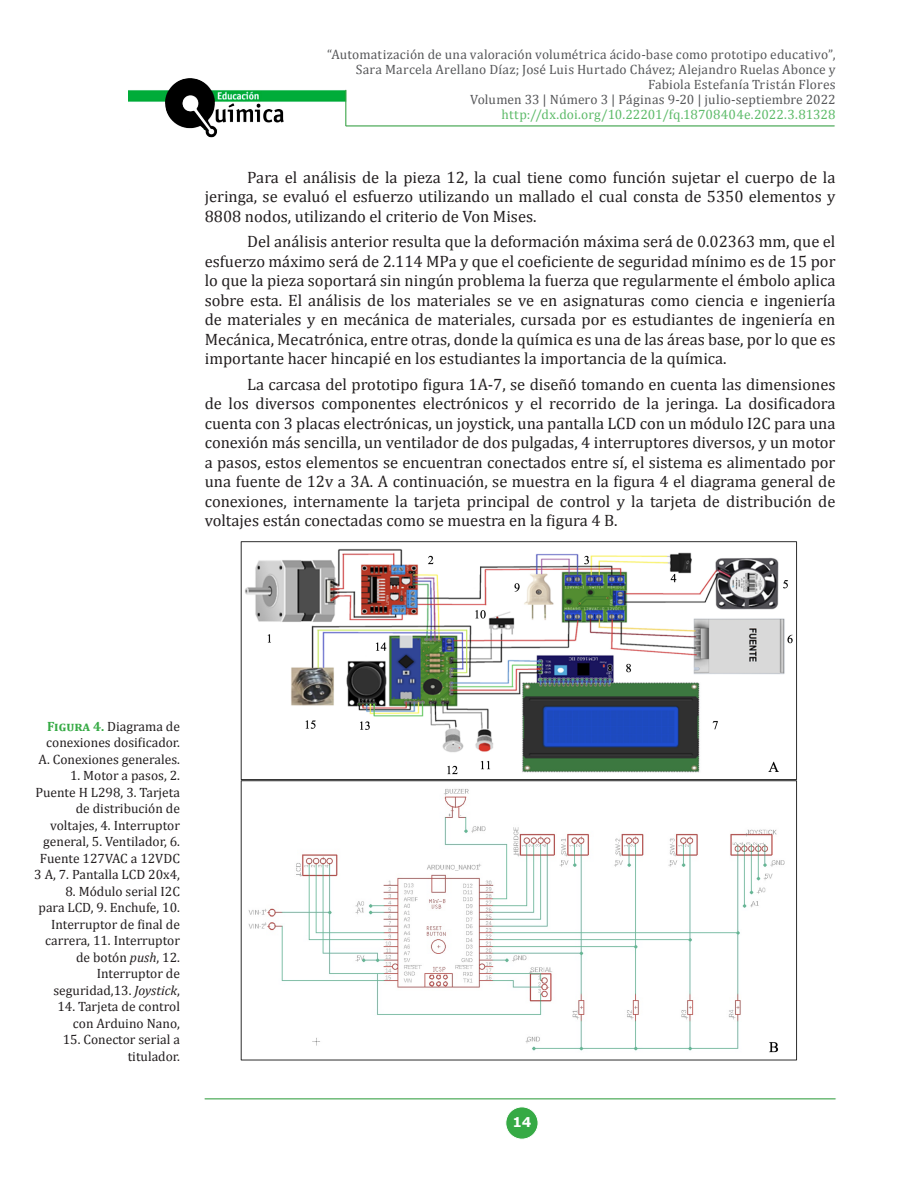
<style>
.page{position:relative;width:918px;height:1188px;background:#fff}
.page>*{position:absolute;margin:0;border:0;box-sizing:border-box;transform-origin:0 0}
.P-San{font:16.5px/19.5px "Cambria";color:#231f20;text-align:justify}
.PieImg{font:13.5px/16.5px "Cambria";color:#231f20;text-align:right}
.t1{font:13.5px/15px "Cambria";letter-spacing:.015em;color:#57585a;text-align:right}
.t2{font:13.5px "Cambria";color:#5ebb6a}
.t3{font:700 13.5px "Verdana";color:#fff}
.s1{font-weight:700;color:#36aa45}
.s2{font-style:italic}
</style>
<div class="page">
<img style="left:128px;top:78px;width:217px;height:59px">
<hr style="left:345px;top:125px;width:491px;height:2px;background:#85c38d">
<hr style="left:346px;top:126px;width:489px;height:1px;background:#36aa45">
<hr style="left:345px;top:89px;width:2px;height:38px;background:#231f20;opacity:.44">
<hr style="left:346px;top:90px;width:1px;height:36px;background:#36aa45">
<div style="left:506px;top:1107px;width:32px;height:32px;background:#36aa45;border-radius:50%"></div>
<div style="left:505px;top:1107px;width:33px;height:33px;border:1px solid #fff;border-radius:50%"></div>
<hr style="left:204px;top:1098px;width:632px;height:2px;background:#76be7f">
<hr style="left:205px;top:1099px;width:631px;height:1px;background:#36aa45">
<img style="left:241px;top:541px;width:557px;height:520px">
<p class="t1" style="left:327px;top:47px;width:510px">“Automatización de una valoración volumétrica ácido-base como prototipo educativo”, Sara Marcela Arellano Díaz; José Luis Hurtado Chávez; Alejandro Ruelas Abonce y Fabiola Estefanía Tristán Flores<br>Volumen 33 | Número 3 | Páginas 9-20 | julio-septiembre 2022</p>
<p class="t2" style="left:502px;top:106px;width:336px">http://dx.doi.org/10.22201/fq.18708404e.2022.3.81328</p>
<p class="P-San" style="left:205px;top:168px;width:632px;text-indent:43px">Para el análisis de la pieza 12, la cual tiene como función sujetar el cuerpo de la jeringa, se evaluó el esfuerzo utilizando un mallado el cual consta de 5350 elementos y 8808 nodos, utilizando el criterio de Von Mises.</p>
<p class="P-San" style="left:205px;top:232px;width:632px;text-indent:43px">Del análisis anterior resulta que la deformación máxima será de 0.02363 mm, que el esfuerzo máximo será de 2.114 MPa y que el coeficiente de seguridad mínimo es de 15 por lo que la pieza soportará sin ningún problema la fuerza que regularmente el émbolo aplica sobre esta. El análisis de los materiales se ve en asignaturas como ciencia e ingeniería de materiales y en mecánica de materiales, cursada por es estudiantes de ingeniería en Mecánica, Mecatrónica, entre otras, donde la química es una de las áreas base, por lo que es importante hacer hincapié en los estudiantes la importancia de la química.</p>
<p class="P-San" style="left:205px;top:375px;width:632px;text-indent:43px">La carcasa del prototipo figura 1A-7, se diseñó tomando en cuenta las dimensiones de los diversos componentes electrónicos y el recorrido de la jeringa. La dosificadora cuenta con 3 placas electrónicas, un joystick, una pantalla LCD con un módulo I2C para una conexión más sencilla, un ventilador de dos pulgadas, 4 interruptores diversos, y un motor a pasos, estos elementos se encuentran conectados entre sí, el sistema es alimentado por una fuente de 12v a 3A. A continuación, se muestra en la figura 4 el diagrama general de conexiones, internamente la tarjeta principal de control y la tarjeta de distribución de voltajes están conectadas como se muestra en la figura 4 B.</p>
<p class="PieImg" style="left:39px;top:718px;width:143px"><span class="s1">Figura 4.</span> Diagrama de conexiones dosificador.<br>A. Conexiones generales.</p>
<p class="PieImg" style="left:34px;top:767px;width:147px">1. Motor a pasos, 2.<br>Puente H L298, 3. Tarjeta de distribución de voltajes, 4. Interruptor general, 5. Ventilador, 6.<br>Fuente 127VAC a 12VDC<br>3 A, 7. Pantalla LCD 20x4,</p>
<p class="PieImg" style="left:39px;top:883px;width:143px">8. Módulo serial I2C para LCD, 9. Enchufe, 10.<br>Interruptor de final de carrera, 11. Interruptor de botón <span class="s2">push</span>, 12.<br>Interruptor de seguridad,13. <span class="s2">Joystick</span>,</p>
<p class="PieImg" style="left:57px;top:998px;width:124px">14. Tarjeta de control con Arduino Nano,</p>
<p class="PieImg" style="left:63px;top:1031px;width:119px">15. Conector serial a titulador.</p>
<p class="t3" style="left:512px;top:1113px;width:20px">14</p>
</div>
